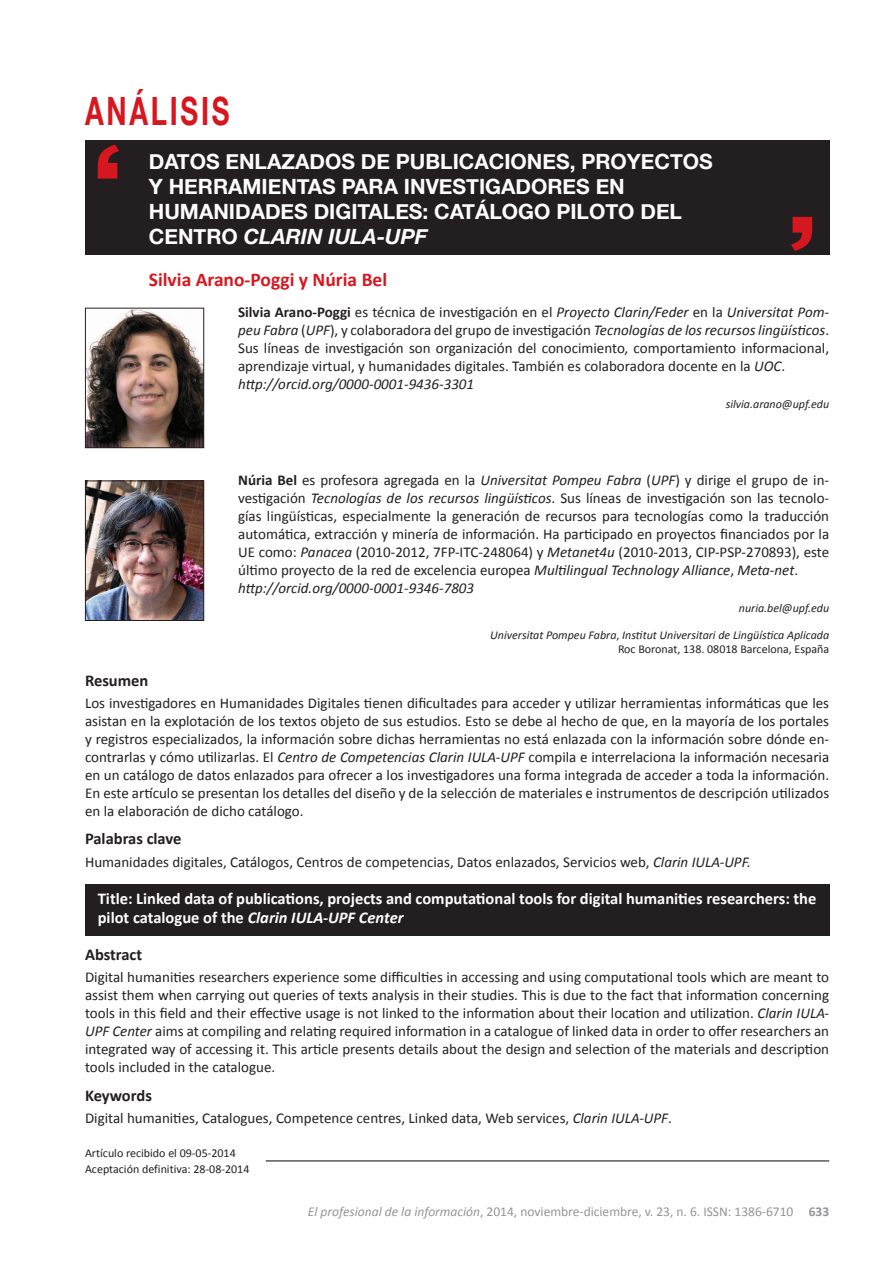
<style>
.page{position:relative;width:893px;height:1263px;background:#fff}
.page>*{position:absolute;margin:0;border:0;box-sizing:border-box;transform-origin:0 0}
.t1{font:700 39px "Helvetica Neue";color:#d7171f;scale:.7 1}
.t2{font:700 21px/24.8px "Helvetica Neue";color:#fff}
.t3{font:700 19.5px "Calibri";color:#d7171f}
.t4{font:700 16.5px/19.8px "Calibri";color:#fff}
.t5{font:700 16.5px "Calibri";color:#231f20}
.t6{font:15px/18px "Calibri";color:#231f20}
.t7{font:13.5px "Calibri";color:#939598}
.t8{font:italic 12px/14.4px "Calibri";color:#231f20;text-align:right}
.t9{font:12px/15.6px "Calibri";color:#231f20}
.s1{font-style:italic}
.s2{font-weight:700}
.s3{font-style:normal}
</style>
<div class="page">
<div style="left:85px;top:884px;width:744px;height:51px;background:#231f20"></div>
<div style="left:85px;top:140px;width:744px;height:115px;background:#231f20"></div>
<svg style="left:791px;top:217px;width:21px;height:34px"></svg>
<svg style="left:98px;top:145px;width:21px;height:34px"></svg>
<img style="left:87px;top:310px;width:115px;height:136px">
<div style="left:85px;top:308px;width:119px;height:140px;border:1px solid #231f20"></div>
<img style="left:87px;top:482px;width:115px;height:137px">
<div style="left:85px;top:480px;width:119px;height:141px;border:1px solid #231f20"></div>
<hr style="left:266px;top:1160px;width:563px;height:1px;background:#231f20">
<h1 class="t1" style="left:85px;top:80px;width:27px">ANÁLISIS</h1>
<h2 class="t2" style="left:149px;top:150px;width:566px">Datos enlazados de publicaciones, proyectos y herramientas para investigadores en humanidades digitales: catálogo piloto del centro <span class="s1">CLARIN IULA -UPF</span></h2>
<h3 class="t3" style="left:149px;top:267px;width:240px">Silvia Arano-Poggi y Núria Bel</h3>
<p class="t6" style="left:238px;top:303px;width:593px"><span class="s2">Silvia Arano-Poggi</span> es técnica de investigación en el <span class="s1">Proyecto Clarin/Feder</span> en la <span class="s1">Universitat Pom&shy;peu Fabra</span> (<span class="s1">UPF</span>), y colaboradora del grupo de investigación <span class="s1">Tecnologías de los recursos lingüísticos</span>.<br>Sus líneas de investigación son organización del conocimiento, comportamiento informacional, aprendizaje virtual, y humanidades digitales. También es colaboradora docente en la <span class="s1">UOC</span>. <span class="s1">http://orcid.org/0000-0001-9436-3301</span></p>
<p class="t8" style="left:726px;top:396px;width:105px">silvia.arano@upf.edu</p>
<p class="t6" style="left:238px;top:471px;width:593px"><span class="s2">Núria Bel</span> es profesora agregada en la <span class="s1">Universitat Pompeu Fabra</span> (<span class="s1">UPF</span>) y dirige el grupo de in&shy;vestigación <span class="s1">Tecnologías de los recursos lingüísticos</span>. Sus líneas de investigación son las tecnolo&shy;gías lingüísticas, especialmente la generación de recursos para tecnologías como la traducción automática, extracción y minería de información. Ha participado en proyectos financiados por la UE como: <span class="s1">Panacea</span> (2010-2012, 7FP-ITC-248064) y <span class="s1">Metanet4u</span> (2010-2013, CIP-PSP-270893), este último proyecto de la red de excelencia europea <span class="s1">Multilingual Technology Alliance</span>, <span class="s1">Meta-net</span>. <span class="s1">http://orcid.org/0000-0001-9346-7803</span></p>
<p class="t8" style="left:739px;top:600px;width:92px">nuria.bel@upf.edu</p>
<p class="t8" style="left:490px;top:627px;width:341px">Universitat Pompeu Fabra<span class="s3">,</span> Institut Universitari de Lingüística Aplicada<br><span class="s3">Roc Boronat, 138. 08018 Barcelona, España</span></p>
<p class="t5" style="left:85px;top:670px;width:65px">Resumen</p>
<p class="t6" style="left:85px;top:694px;width:746px;text-align:justify">Los investigadores en Humanidades Digitales tienen dificultades para acceder y utilizar herramientas informáticas que les asistan en la explotación de los textos objeto de sus estudios. Esto se debe al hecho de que, en la mayoría de los portales y registros especializados, la información sobre dichas herramientas no está enlazada con la información sobre dónde en&shy;contrarlas y cómo utilizarlas. El <span class="s1">Centro de Competencias Clarin IULA-UPF</span> compila e interrelaciona la información necesaria en un catálogo de datos enlazados para ofrecer a los investigadores una forma integrada de acceder a toda la información.<br>En este artículo se presentan los detalles del diseño y de la selección de materiales e instrumentos de descripción utilizados en la elaboración de dicho catálogo.</p>
<p class="t5" style="left:85px;top:828px;width:98px">Palabras clave</p>
<p class="t6" style="left:85px;top:853px;width:667px">Humanidades digitales, Catálogos, Centros de competencias, Datos enlazados, Servicios web, <span class="s1">Clarin IULA-UPF.</span></p>
<p class="t4" style="left:98px;top:888px;width:720px">Title: Linked data of publications, projects and computational tools for digital humanities researchers: the pilot catalogue of the <span class="s1">Clarin IULA-UPF Center</span></p>
<p class="t5" style="left:85px;top:944px;width:59px">Abstract</p>
<p class="t6" style="left:85px;top:968px;width:746px;text-align:justify">Digital humanities researchers experience some difficulties in accessing and using computational tools which are meant to assist them when carrying out queries of texts analysis in their studies. This is due to the fact that information concerning tools in this field and their effective usage is not linked to the information about their location and utilization. <span class="s1">Clarin IULA-UPF Center</span> aims at compiling and relating required information in a catalogue of linked data in order to offer researchers an integrated way of accessing it. This article presents details about the design and selection of the materials and description tools included in the catalogue.</p>
<p class="t5" style="left:85px;top:1085px;width:68px">Keywords</p>
<p class="t6" style="left:85px;top:1109px;width:588px">Digital humanities, Catalogues, Competence centres, Linked data, Web services, <span class="s1">Clarin IULA-UPF</span>.</p>
<p class="t9" style="left:85px;top:1145px;width:166px">Artículo recibido el 09-05-2014<br>Aceptación definitiva: 28-08-2014</p>
<p class="t7" style="left:308px;top:1203px;width:523px"><span class="s1">El profesional de la información</span>, 2014, noviembre-diciembre, v. 23, n. 6. ISSN: 1386-6710 <span class="s2">633</span></p>
</div>
